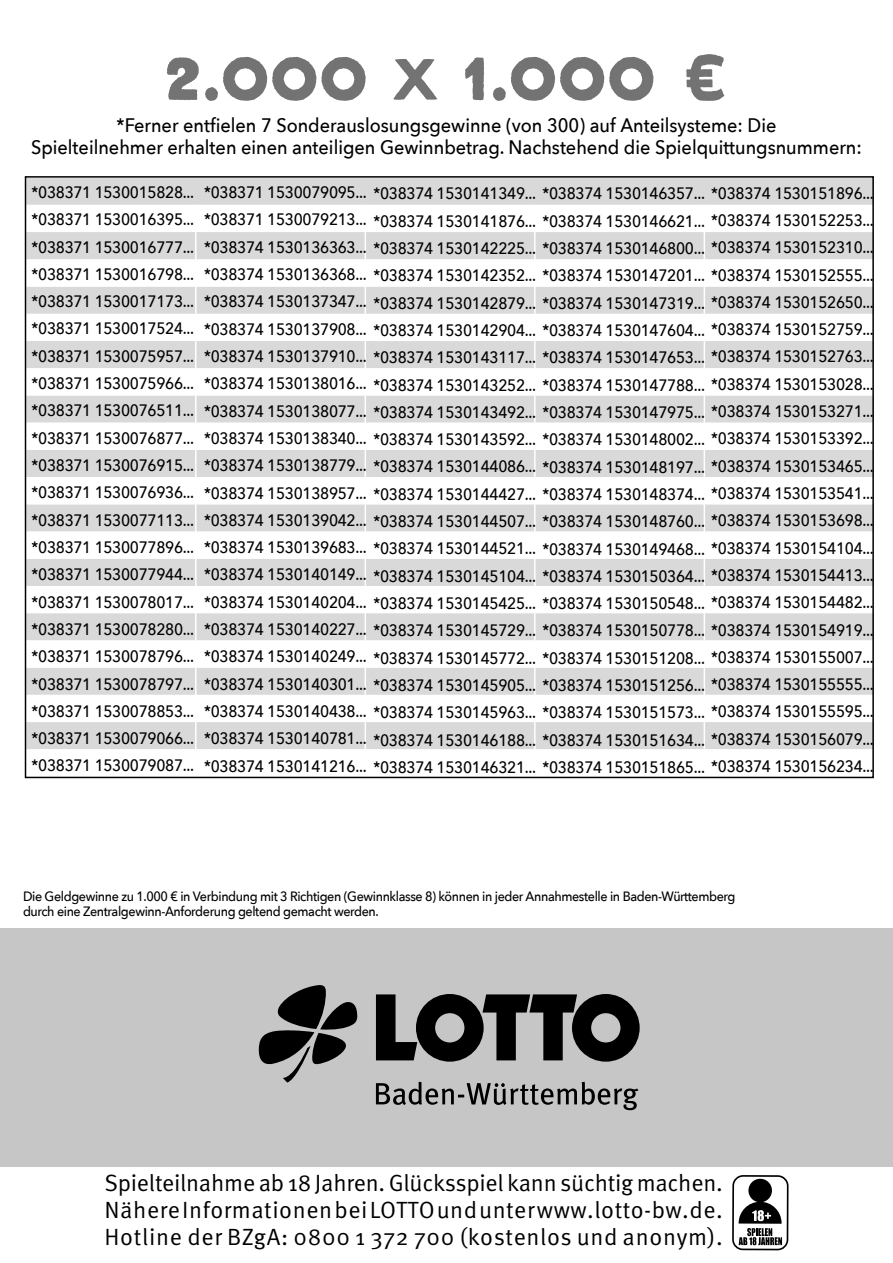
<style>
.page{position:relative;width:893px;height:1263px;background:#fff}
.page>*{position:absolute;margin:0;border:0;box-sizing:border-box;transform-origin:0 0}
.t1{font:700 75px "Lietz Block";color:#737373}
.t2{font:23.55px/27.3px "Meta Pro";letter-spacing:.03em;color:#000;text-align:justify}
.t3{font:500 19.5px/21.6px "Avenir Next";color:#000;text-align:center;scale:.93 1}
.t4{font:500 16.5px/27.3px "Avenir Next";letter-spacing:-.02em;color:#000;text-align:justify;scale:.93 1}
.t5{font:500 13.5px/15px "Avenir Next";letter-spacing:-.03em;color:#000;scale:.93 1}
.s1{font-size:55.5px}
</style>
<div class="page">
<div style="left:28px;top:179px;width:843px;height:26px;background:#d9d9d9"></div>
<svg style="left:28px;top:232px;width:843px;height:517px;fill:#d9d9d9"></svg>
<hr style="left:195px;top:232px;width:2px;height:27px;background:#fff">
<hr style="left:534px;top:232px;width:2px;height:27px;background:#fff">
<hr style="left:195px;top:259px;width:2px;height:28px;background:#fff">
<hr style="left:534px;top:259px;width:2px;height:28px;background:#fff">
<hr style="left:195px;top:287px;width:2px;height:27px;background:#fff">
<hr style="left:534px;top:287px;width:2px;height:27px;background:#fff">
<hr style="left:195px;top:314px;width:2px;height:27px;background:#fff">
<hr style="left:534px;top:314px;width:2px;height:27px;background:#fff">
<hr style="left:195px;top:341px;width:2px;height:27px;background:#fff">
<hr style="left:534px;top:341px;width:2px;height:27px;background:#fff">
<hr style="left:195px;top:368px;width:2px;height:27px;background:#fff">
<hr style="left:534px;top:368px;width:2px;height:27px;background:#fff">
<hr style="left:195px;top:395px;width:2px;height:28px;background:#fff">
<hr style="left:534px;top:395px;width:2px;height:28px;background:#fff">
<hr style="left:195px;top:423px;width:2px;height:27px;background:#fff">
<hr style="left:534px;top:423px;width:2px;height:27px;background:#fff">
<hr style="left:195px;top:450px;width:2px;height:27px;background:#fff">
<hr style="left:534px;top:450px;width:2px;height:27px;background:#fff">
<hr style="left:195px;top:477px;width:2px;height:27px;background:#fff">
<hr style="left:534px;top:477px;width:2px;height:27px;background:#fff">
<hr style="left:195px;top:504px;width:2px;height:27px;background:#fff">
<hr style="left:534px;top:504px;width:2px;height:27px;background:#fff">
<hr style="left:195px;top:531px;width:2px;height:28px;background:#fff">
<hr style="left:534px;top:531px;width:2px;height:28px;background:#fff">
<hr style="left:195px;top:559px;width:2px;height:27px;background:#fff">
<hr style="left:534px;top:559px;width:2px;height:27px;background:#fff">
<hr style="left:195px;top:586px;width:2px;height:27px;background:#fff">
<hr style="left:534px;top:586px;width:2px;height:27px;background:#fff">
<hr style="left:195px;top:613px;width:2px;height:27px;background:#fff">
<hr style="left:534px;top:613px;width:2px;height:27px;background:#fff">
<hr style="left:195px;top:640px;width:2px;height:28px;background:#fff">
<hr style="left:534px;top:640px;width:2px;height:28px;background:#fff">
<hr style="left:195px;top:668px;width:2px;height:27px;background:#fff">
<hr style="left:534px;top:668px;width:2px;height:27px;background:#fff">
<hr style="left:195px;top:695px;width:2px;height:27px;background:#fff">
<hr style="left:534px;top:695px;width:2px;height:27px;background:#fff">
<hr style="left:195px;top:722px;width:2px;height:27px;background:#fff">
<hr style="left:534px;top:722px;width:2px;height:27px;background:#fff">
<svg style="left:365px;top:232px;width:1px;height:517px"></svg>
<svg style="left:704px;top:232px;width:1px;height:517px"></svg>
<div style="left:0;top:928px;width:893px;height:239px;background:#c6c6c6"></div>
<svg style="left:376px;top:994px;width:264px;height:68px"></svg>
<svg style="left:259px;top:985px;width:99px;height:97px"></svg>
<svg style="left:376px;top:1082px;width:262px;height:28px"></svg>
<div style="left:732px;top:1175px;width:57px;height:75px;border:2px solid #000;border-radius:10px"></div>
<div style="left:748px;top:1179px;width:24px;height:23px;background:#000;border-radius:50%"></div>
<svg style="left:739px;top:1202px;width:43px;height:43px"></svg>
<h1 class="t1" style="left:164px;top:27px;width:566px">2.000 <span class="s1">X</span> 1.000 €</h1>
<p class="t3" style="left:31px;top:115px;width:895px">*Ferner entfielen 7 Sonderauslosungsgewinne (von 300) auf Anteilsysteme: Die<br>Spielteilnehmer erhalten einen anteiligen Gewinnbetrag. Nachstehend die Spielquittungsnummern:</p>
<p class="t4" style="left:32px;top:178px;width:176px">*038371 1530015828... *038371 1530016395... *038371 1530016777... *038371 1530016798... *038371 1530017173... *038371 1530017524... *038371 1530075957... *038371 1530075966... *038371 1530076511... *038371 1530076877... *038371 1530076915... *038371 1530076936... *038371 1530077113... *038371 1530077896... *038371 1530077944... *038371 1530078017... *038371 1530078280... *038371 1530078796... *038371 1530078797... *038371 1530078853... *038371 1530079066... *038371 1530079087...</p>
<p class="t4" style="left:204px;top:179px;width:722px">*038371 1530079095... *038374 1530141349... *038374 1530146357... *038374 1530151896... *038371 1530079213... *038374 1530141876... *038374 1530146621... *038374 1530152253... *038374 1530136363... *038374 1530142225... *038374 1530146800... *038374 1530152310... *038374 1530136368... *038374 1530142352... *038374 1530147201... *038374 1530152555... *038374 1530137347... *038374 1530142879... *038374 1530147319... *038374 1530152650... *038374 1530137908... *038374 1530142904... *038374 1530147604... *038374 1530152759... *038374 1530137910... *038374 1530143117... *038374 1530147653... *038374 1530152763... *038374 1530138016... *038374 1530143252... *038374 1530147788... *038374 1530153028... *038374 1530138077... *038374 1530143492... *038374 1530147975... *038374 1530153271... *038374 1530138340... *038374 1530143592... *038374 1530148002... *038374 1530153392... *038374 1530138779... *038374 1530144086... *038374 1530148197... *038374 1530153465... *038374 1530138957... *038374 1530144427... *038374 1530148374... *038374 1530153541... *038374 1530139042... *038374 1530144507... *038374 1530148760... *038374 1530153698... *038374 1530139683... *038374 1530144521... *038374 1530149468... *038374 1530154104... *038374 1530140149... *038374 1530145104... *038374 1530150364... *038374 1530154413... *038374 1530140204... *038374 1530145425... *038374 1530150548... *038374 1530154482... *038374 1530140227... *038374 1530145729... *038374 1530150778... *038374 1530154919... *038374 1530140249... *038374 1530145772... *038374 1530151208... *038374 1530155007... *038374 1530140301... *038374 1530145905... *038374 1530151256... *038374 1530155555... *038374 1530140438... *038374 1530145963... *038374 1530151573... *038374 1530155595... *038374 1530140781... *038374 1530146188... *038374 1530151634... *038374 1530156079... *038374 1530141216... *038374 1530146321... *038374 1530151865... *038374 1530156234...</p>
<p class="t5" style="left:23px;top:889px;width:768px">Die Geldgewinne zu 1.000 € in Verbindung mit 3 Richtigen (Gewinnklasse 8) können in jeder Annahmestelle in Baden-Württemberg durch eine Zentralgewinn-Anforderung geltend gemacht werden.</p>
<h2 class="t2" style="left:104px;top:1168px;width:620px">Spielteilnahme ab 18 Jahren. Glücksspiel kann süchtig machen.<br>Nähere Informationen bei LOTTO und unter www.lotto-bw.de.<br>Hotline der BZgA: 0800 1 372 700 (kostenlos und anonym).</h2>
</div>
